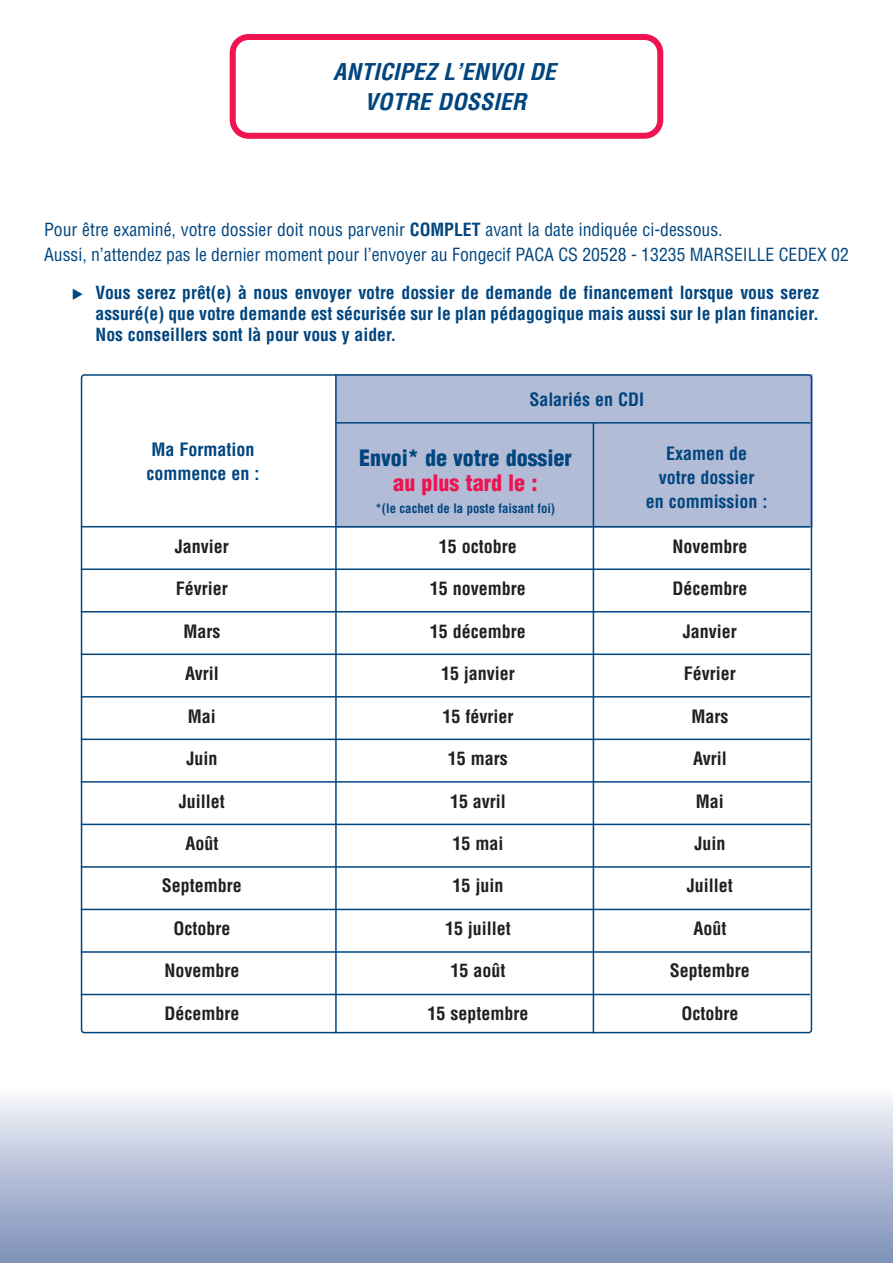
<style>
.page{position:relative;width:893px;height:1263px;background:#fff}
.page>*{position:absolute;margin:0;border:0;box-sizing:border-box;transform-origin:0 0}
.t1{font:italic 700 condensed 22.65px/30px "Helvetica";letter-spacing:.005em;color:#01457f;text-align:center;scale:1.05 1}
.t2{font:900 condensed 22.05px "Helvetica";color:#01457f}
.t3{font:900 condensed 22.05px "Helvetica";color:#ed1451}
.t4{font:700 condensed 18px "Helvetica";color:#231f20}
.t5{font:700 condensed 18px/24px "Helvetica";color:#01457f;text-align:center}
.t6{font:700 condensed 17.7px/21px "Helvetica";color:#01457f;text-align:justify}
.t7{font:condensed 17.7px/25.5px "Helvetica";color:#01457f}
.t8{font:700 condensed 12.75px "Helvetica";color:#01457f}
.s1{font-weight:700}
</style>
<div class="page">
<div style="left:0;top:1089px;width:893px;height:174px;background:linear-gradient(to bottom,#f6f6fb,#7b8eb7)"></div>
<svg style="left:81px;top:374px;width:731px;height:659px"></svg>
<svg style="left:230px;top:34px;width:433px;height:105px"></svg>
<hr style="left:335px;top:374px;width:2px;height:659px;background:#01457f">
<hr style="left:593px;top:423px;width:1px;height:610px;background:#01457f">
<hr style="left:336px;top:422px;width:474px;height:2px;background:#01457f">
<hr style="left:81px;top:526px;width:729px;height:1px;background:#01457f">
<hr style="left:81px;top:568px;width:729px;height:2px;background:#01457f">
<hr style="left:81px;top:611px;width:729px;height:1px;background:#01457f">
<hr style="left:81px;top:653px;width:729px;height:2px;background:#01457f">
<hr style="left:81px;top:696px;width:729px;height:1px;background:#01457f">
<hr style="left:81px;top:739px;width:729px;height:1px;background:#01457f">
<hr style="left:81px;top:781px;width:729px;height:2px;background:#01457f">
<hr style="left:81px;top:824px;width:729px;height:1px;background:#01457f">
<hr style="left:81px;top:866px;width:729px;height:2px;background:#01457f">
<hr style="left:81px;top:909px;width:729px;height:1px;background:#01457f">
<hr style="left:81px;top:951px;width:729px;height:2px;background:#01457f">
<hr style="left:81px;top:994px;width:729px;height:1px;background:#01457f">
<p class="t1" style="left:333px;top:57px;width:213px">ANTICIPEZ L’ENVOI DE<br>VOTRE DOSSIER</p>
<p class="t7" style="left:44px;top:217px;width:806px">Pour être examiné, votre dossier doit nous parvenir <span class="s1">COMPLET</span> avant la date indiquée ci-dessous.<br>Aussi, n’attendez pas le dernier moment pour l’envoyer au Fongecif PACA CS 20528 - 13235 MARSEILLE CEDEX 02</p>
<p class="t6" style="left:96px;top:282px;width:725px;text-indent:-24px">◆ Vous serez prêt(e) à nous envoyer votre dossier de demande de financement lorsque vous serez assuré(e) que votre demande est sécurisée sur le plan pédagogique mais aussi sur le plan financier.<br>Nos conseillers sont là pour vous y aider.</p>
<p class="t5" style="left:146px;top:438px;width:114px;text-align:left">Ma Formation commence en :</p>
<p class="t4" style="left:175px;top:536px;width:55px">Janvier</p>
<p class="t4" style="left:176px;top:578px;width:53px">Février</p>
<p class="t4" style="left:183px;top:621px;width:38px">Mars</p>
<p class="t4" style="left:185px;top:663px;width:35px">Avril</p>
<p class="t4" style="left:188px;top:706px;width:29px">Mai</p>
<p class="t4" style="left:186px;top:748px;width:32px">Juin</p>
<p class="t4" style="left:179px;top:791px;width:47px">Juillet</p>
<p class="t4" style="left:185px;top:833px;width:34px">Août</p>
<p class="t4" style="left:162px;top:876px;width:81px">Septembre</p>
<p class="t4" style="left:173px;top:918px;width:58px">Octobre</p>
<p class="t4" style="left:164px;top:960px;width:76px">Novembre</p>
<p class="t4" style="left:164px;top:1003px;width:76px">Décembre</p>
<p class="t5" style="left:529px;top:388px;width:116px">Salariés en CDI</p>
<p class="t5" style="left:646px;top:442px;width:123px">Examen de votre dossier<br>en commission :</p>
<p class="t2" style="left:359px;top:446px;width:214px">Envoi* de votre dossier</p>
<p class="t3" style="left:393px;top:471px;width:146px">au plus tard le :</p>
<p class="t8" style="left:376px;top:501px;width:181px">*(le cachet de la poste faisant foi)</p>
<p class="t4" style="left:439px;top:536px;width:79px">15 octobre</p>
<p class="t4" style="left:672px;top:536px;width:76px">Novembre</p>
<p class="t4" style="left:430px;top:578px;width:97px">15 novembre</p>
<p class="t4" style="left:672px;top:578px;width:76px">Décembre</p>
<p class="t4" style="left:430px;top:621px;width:97px">15 décembre</p>
<p class="t4" style="left:683px;top:621px;width:55px">Janvier</p>
<p class="t4" style="left:441px;top:663px;width:75px">15 janvier</p>
<p class="t4" style="left:684px;top:663px;width:53px">Février</p>
<p class="t4" style="left:442px;top:706px;width:72px">15 février</p>
<p class="t4" style="left:691px;top:706px;width:38px">Mars</p>
<p class="t4" style="left:448px;top:748px;width:61px">15 mars</p>
<p class="t4" style="left:693px;top:748px;width:35px">Avril</p>
<p class="t4" style="left:450px;top:791px;width:57px">15 avril</p>
<p class="t4" style="left:696px;top:791px;width:29px">Mai</p>
<p class="t4" style="left:452px;top:833px;width:52px">15 mai</p>
<p class="t4" style="left:694px;top:833px;width:32px">Juin</p>
<p class="t4" style="left:452px;top:876px;width:52px">15 juin</p>
<p class="t4" style="left:687px;top:876px;width:47px">Juillet</p>
<p class="t4" style="left:445px;top:918px;width:67px">15 juillet</p>
<p class="t4" style="left:693px;top:918px;width:34px">Août</p>
<p class="t4" style="left:450px;top:960px;width:56px">15 août</p>
<p class="t4" style="left:670px;top:960px;width:81px">Septembre</p>
<p class="t4" style="left:427px;top:1003px;width:102px">15 septembre</p>
<p class="t4" style="left:681px;top:1003px;width:58px">Octobre</p>
</div>
